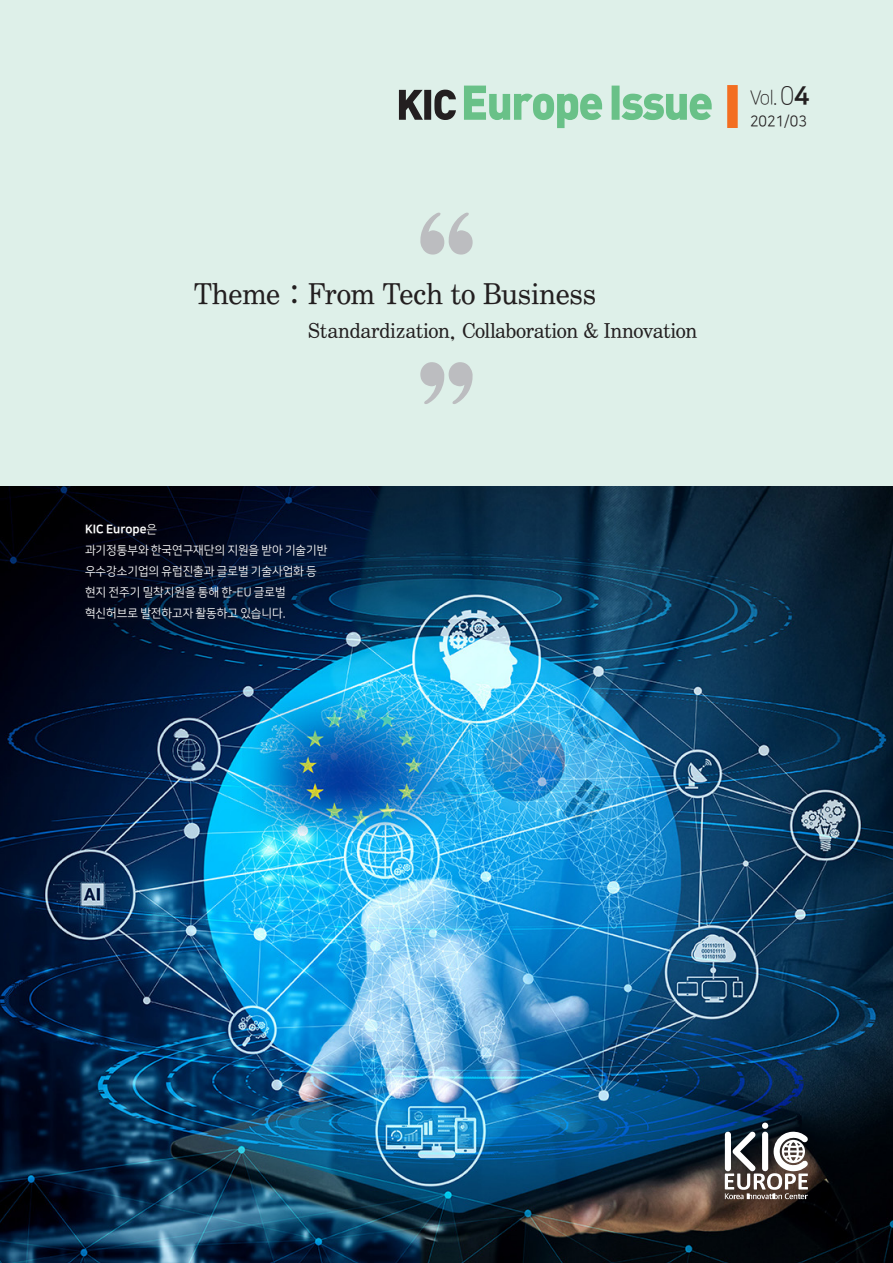
<style>
.page{position:relative;width:893px;height:1263px;background:#def0e9}
.page>*{position:absolute;margin:0;border:0;box-sizing:border-box;transform-origin:0 0}
.t1{font:30px "YDIY Mj O340";letter-spacing:-.015em;color:#231f20;scale:.95 1}
.t2{font:21px "YDIY Mj O340";letter-spacing:-.02em;color:#231f20;scale:.95 1}
.t3{font:19.5px "Nanum Square OTFL";color:#231f20;scale:.95 1}
.t4{font:15px "Nanum Square OTFR";color:#231f20;scale:.95 1}
.t5{font:12px/21px "Nanum Square OTFR";color:#fff}
.t6{font:12px "Nanum Square OTFEB";color:#fff}
.s1{font-size:25.5px}
.s2{font-family:"Nanum Square OTFEB";font-size:25.5px}
.s3{font-family:"Nanum Square OTFR"}
</style>
<div class="page">
<svg style="left:464px;top:86px;width:248px;height:42px"></svg>
<svg style="left:399px;top:90px;width:57px;height:30px"></svg>
<img style="left:0;top:487px;width:893px;height:776px">
<div style="left:727px;top:85px;width:11px;height:43px;background:#f36e21"></div>
<svg style="left:725px;top:1123px;width:83px;height:76px;background:#7b7a7b"></svg>
<svg style="left:420px;top:212px;width:53px;height:43px"></svg>
<svg style="left:420px;top:362px;width:53px;height:42px"></svg>
<div style="left:79px;top:517px;width:257px;height:111px;background:#231f20;opacity:.6"></div>
<h3 class="t3" style="left:750px;top:87px;width:64px">Vol. <span class="s1">0</span><span class="s2">4</span></h3>
<p class="t4" style="left:750px;top:114px;width:61px">2021/03</p>
<h1 class="t1" style="left:194px;top:278px;width:425px">Theme : From Tech to Business</h1>
<h2 class="t2" style="left:308px;top:320px;width:411px">Standardization, Collaboration &amp; Innovation</h2>
<p class="t6" style="left:85px;top:522px;width:74px">KIC Europe<span class="s3">은</span></p>
<p class="t5" style="left:85px;top:539px;width:244px">과기정통부와 한국연구재단의 지원을 받아 기술기반 우수강소기업의 유럽진출과 글로벌 기술사업화 등 현지 전주기 밀착지원을 통해 한-EU 글로벌 혁신허브로 발전하고자 활동하고 있습니다.</p>
</div>
